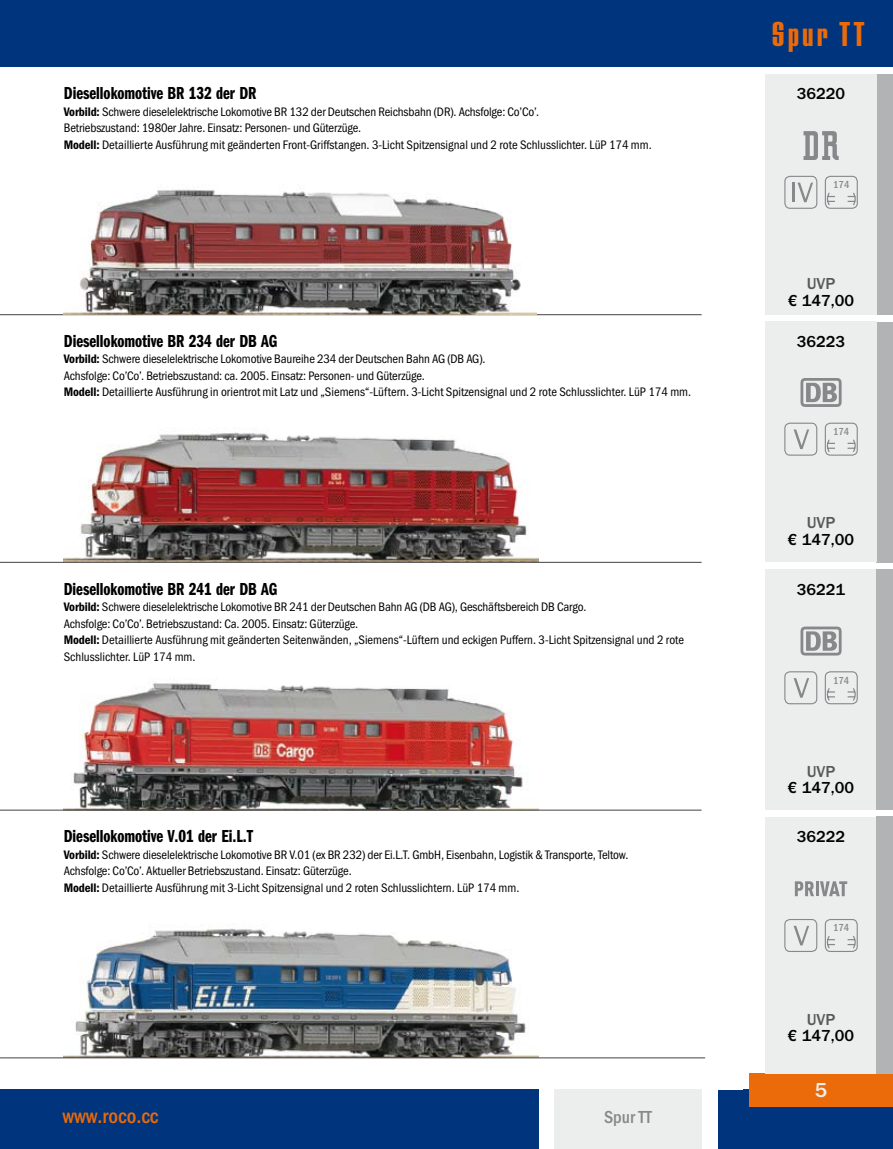
<style>
.page{position:relative;width:893px;height:1149px;background:#fff}
.page>*{position:absolute;margin:0;border:0;box-sizing:border-box;transform-origin:0 0}
.t1{font:36px "House Gothic HG23 Cond BOLD1";letter-spacing:.1em;color:#eb6a0a}
.t2{font:500 21px "Franklin Gothic URW Con";color:#eb6a0a}
.t3{font:500 21px "Franklin Gothic URW";color:#eceded}
.t4{font:18px "Franklin Gothic URW Com Dem";color:#000}
.t5{font:500 18px "Franklin Gothic URW Con";color:#87888a}
.t6{font:500 16.5px "Franklin Gothic URW";color:#000}
.t7{font:500 16.5px "Franklin Gothic URW";color:#58585a}
.t8{font:12.75px/16.5px "Franklin Gothic URW Con Boo";letter-spacing:-.01em;color:#000}
.t9{font:500 10.5px "Franklin Gothic URW Con";color:#87888a}
.s1{font-family:"Franklin Gothic URW Con Dem"}
</style>
<div class="page">
<div style="left:718px;top:1089px;width:175px;height:50px;background:#00347c"></div>
<div style="left:718px;top:1119px;width:175px;height:29px;background:#00347c"></div>
<div style="left:0;top:1089px;width:538px;height:59px;background:#00347c"></div>
<div style="left:0;top:0;width:893px;height:66px;background:#00347c"></div>
<div style="left:555px;top:1089px;width:147px;height:59px;background:#eceded"></div>
<div style="left:749px;top:1072px;width:144px;height:33px;background:#eb6a0a"></div>
<div style="left:765px;top:569px;width:112px;height:240px;background:#eceded"></div>
<img style="left:64px;top:683px;width:474px;height:126px">
<div style="left:765px;top:817px;width:112px;height:240px;background:#eceded"></div>
<img style="left:64px;top:928px;width:474px;height:128px">
<div style="left:800px;top:626px;width:42px;height:29px;border:3px solid #87888a;border-radius:4px"></div>
<svg style="left:806px;top:631px;width:31px;height:19px"></svg>
<svg style="left:794px;top:678px;width:15px;height:19px"></svg>
<div style="left:784px;top:671px;width:33px;height:33px;border:1px solid #87888a;border-radius:5px"></div>
<svg style="left:827px;top:688px;width:29px;height:13px"></svg>
<div style="left:825px;top:671px;width:33px;height:33px;border:1px solid #87888a;border-radius:5px"></div>
<hr style="left:0;top:314px;width:702px;height:1px;background:#58585a">
<hr style="left:0;top:561px;width:702px;height:1px;background:#58585a">
<hr style="left:0;top:809px;width:702px;height:1px;background:#58585a">
<svg style="left:795px;top:881px;width:19px;height:14px"></svg>
<hr style="left:816px;top:881px;width:3px;height:14px;background:#87888a">
<svg style="left:820px;top:881px;width:27px;height:14px"></svg>
<svg style="left:794px;top:925px;width:15px;height:20px"></svg>
<div style="left:784px;top:918px;width:33px;height:33px;border:1px solid #87888a;border-radius:5px"></div>
<svg style="left:827px;top:936px;width:29px;height:13px"></svg>
<div style="left:825px;top:918px;width:33px;height:33px;border:1px solid #87888a;border-radius:5px"></div>
<hr style="left:0;top:1056px;width:705px;height:2px;background:#58585a">
<div style="left:765px;top:1054px;width:112px;height:19px;background:#eceded"></div>
<div style="left:877px;top:1054px;width:16px;height:19px;background:#b1b3b4"></div>
<div style="left:877px;top:568px;width:16px;height:240px;background:#b1b3b4"></div>
<div style="left:877px;top:816px;width:16px;height:240px;background:#b1b3b4"></div>
<div style="left:877px;top:74px;width:16px;height:240px;background:#b1b3b4"></div>
<div style="left:877px;top:322px;width:16px;height:240px;background:#b1b3b4"></div>
<div style="left:765px;top:321px;width:112px;height:240px;background:#eceded"></div>
<div style="left:800px;top:378px;width:42px;height:28px;border:3px solid #87888a;border-radius:4px"></div>
<svg style="left:806px;top:382px;width:31px;height:20px"></svg>
<svg style="left:794px;top:429px;width:15px;height:20px"></svg>
<div style="left:784px;top:422px;width:33px;height:33px;border:1px solid #87888a;border-radius:5px"></div>
<svg style="left:827px;top:439px;width:29px;height:13px"></svg>
<div style="left:825px;top:422px;width:33px;height:33px;border:1px solid #87888a;border-radius:5px"></div>
<img style="left:64px;top:189px;width:473px;height:125px">
<div style="left:765px;top:74px;width:112px;height:240px;background:#eceded"></div>
<svg style="left:803px;top:131px;width:36px;height:29px"></svg>
<hr style="left:792px;top:182px;width:3px;height:20px;background:#87888a">
<svg style="left:797px;top:182px;width:16px;height:20px"></svg>
<div style="left:784px;top:176px;width:33px;height:33px;border:1px solid #87888a;border-radius:5px"></div>
<svg style="left:827px;top:192px;width:29px;height:14px"></svg>
<div style="left:825px;top:176px;width:33px;height:33px;border:1px solid #87888a;border-radius:5px"></div>
<img style="left:64px;top:432px;width:474px;height:129px">
<h3 class="t4" style="left:64px;top:83px;width:194px">Diesellokomotive BR 132 der DR</h3>
<p class="t8" style="left:64px;top:103px;width:589px"><span class="s1">Vorbild:</span> Schwere dieselelektrische Lokomotive BR 132 der Deutschen Reichsbahn (DR). Achsfolge: Co’Co’.<br>Betriebszustand: 1980er Jahre. Einsatz: Personen- und Güterzüge.<br><span class="s1">Modell:</span> Detaillierte Ausführung mit geänderten Front-Griffstangen. 3-Licht Spitzensignal und 2 rote Schlusslichter. LüP 174 mm.</p>
<h3 class="t4" style="left:64px;top:330px;width:215px">Diesellokomotive BR 234 der DB AG</h3>
<p class="t8" style="left:64px;top:351px;width:629px"><span class="s1">Vorbild:</span> Schwere dieselelektrische Lokomotive Baureihe 234 der Deutschen Bahn AG (DB AG).<br>Achsfolge: Co’Co’. Betriebszustand: ca. 2005. Einsatz: Personen- und Güterzüge.<br><span class="s1">Modell:</span> Detaillierte Ausführung in orientrot mit Latz und „Siemens“-Lüftern. 3-Licht Spitzensignal und 2 rote Schlusslichter. LüP 174 mm.</p>
<h3 class="t4" style="left:64px;top:578px;width:215px">Diesellokomotive BR 241 der DB AG</h3>
<p class="t8" style="left:64px;top:598px;width:622px"><span class="s1">Vorbild:</span> Schwere dieselelektrische Lokomotive BR 241 der Deutschen Bahn AG (DB AG), Geschäftsbereich DB Cargo.<br>Achsfolge: Co’Co’. Betriebszustand: Ca. 2005. Einsatz: Güterzüge.<br><span class="s1">Modell:</span> Detaillierte Ausführung mit geänderten Seitenwänden, „Siemens“-Lüftern und eckigen Puffern. 3-Licht Spitzensignal und 2 rote Schlusslichter. LüP 174 mm.</p>
<h3 class="t4" style="left:64px;top:825px;width:191px">Diesellokomotive V.01 der Ei.L.T</h3>
<p class="t8" style="left:64px;top:846px;width:566px"><span class="s1">Vorbild:</span> Schwere dieselelektrische Lokomotive BR V.01 (ex BR 232) der Ei.L.T. GmbH, Eisenbahn, Logistik &amp; Transporte, Teltow.<br>Achsfolge: Co’Co’. Aktueller Betriebszustand. Einsatz: Güterzüge.<br><span class="s1">Modell:</span> Detaillierte Ausführung mit 3-Licht Spitzensignal und 2 roten Schlusslichtern. LüP 174 mm.</p>
<h2 class="t2" style="left:62px;top:1101px;width:98px">www.roco.cc</h2>
<h3 class="t5" style="left:604px;top:1104px;width:49px">Spur TT</h3>
<h1 class="t1" style="left:772px;top:16px;width:94px">Spur TT</h1>
<p class="t6" style="left:797px;top:83px;width:50px">36220</p>
<p class="t9" style="left:833px;top:178px;width:18px">174</p>
<p class="t7" style="left:807px;top:273px;width:30px">UVP</p>
<p class="t6" style="left:788px;top:290px;width:68px">€ 147,00</p>
<p class="t6" style="left:797px;top:331px;width:50px">36223</p>
<p class="t9" style="left:833px;top:424px;width:18px">174</p>
<p class="t7" style="left:807px;top:512px;width:30px">UVP</p>
<p class="t6" style="left:788px;top:529px;width:68px">€ 147,00</p>
<p class="t6" style="left:797px;top:578px;width:50px">36221</p>
<p class="t9" style="left:833px;top:673px;width:18px">174</p>
<p class="t7" style="left:807px;top:761px;width:30px">UVP</p>
<p class="t6" style="left:788px;top:777px;width:68px">€ 147,00</p>
<p class="t6" style="left:797px;top:826px;width:50px">36222</p>
<p class="t9" style="left:833px;top:920px;width:18px">174</p>
<p class="t7" style="left:807px;top:1008px;width:30px">UVP</p>
<p class="t6" style="left:788px;top:1025px;width:68px">€ 147,00</p>
<h2 class="t3" style="left:815px;top:1076px;width:14px">5</h2>
</div>
